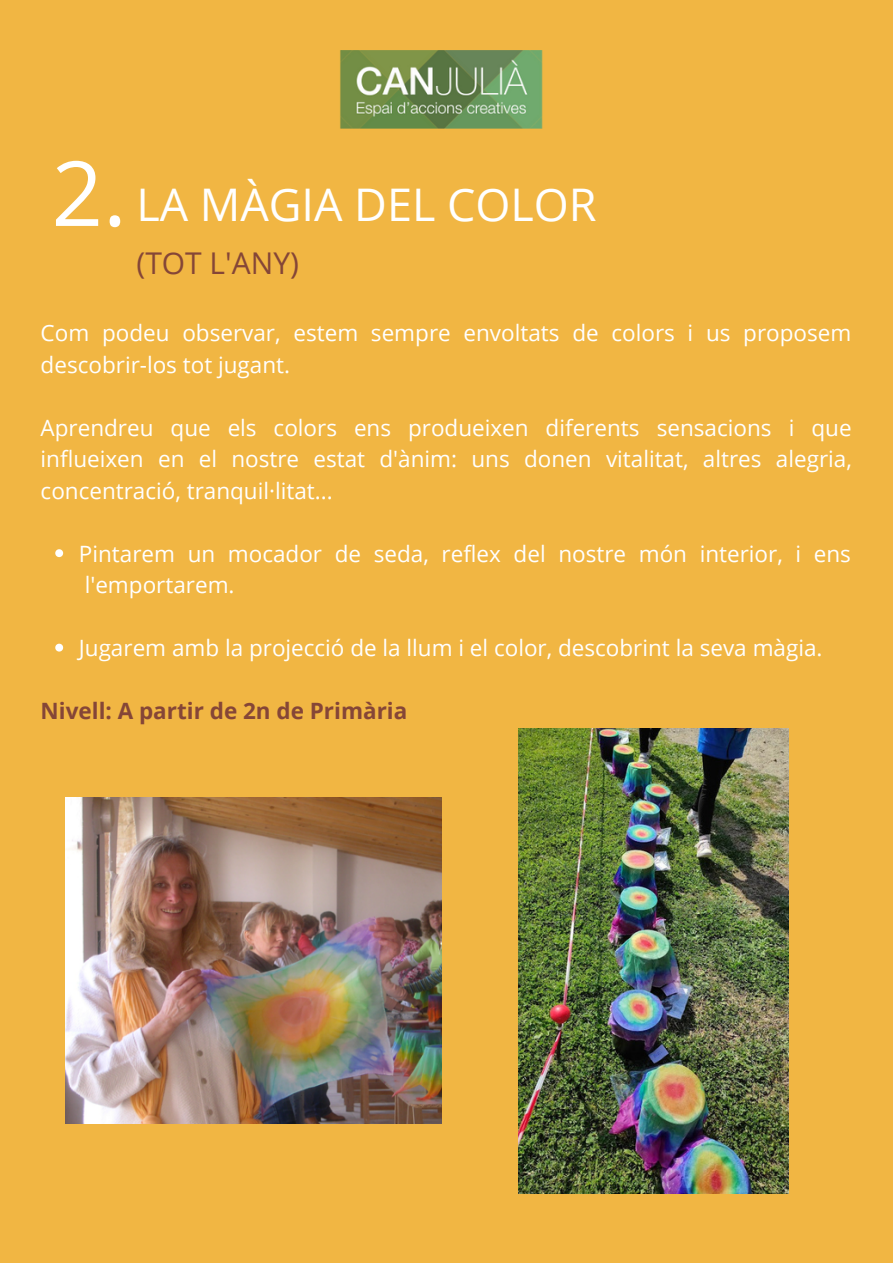
<style>
.page{position:relative;width:893px;height:1264px;background:#fff}
.page>*{position:absolute;margin:0;border:0;box-sizing:border-box;transform-origin:0 0}
.t1{font:89.85px "Open Sans";color:#fff}
.t2{font:45px "Open Sans";color:#fff}
.t3{font:30px "Open Sans";color:#854637}
.t4{font:22.5px/31.5px "Open Sans";color:#fff}
.t5{font:700 22.5px "Open Sans";color:#854637}
</style>
<div class="page">
<div style="left:0;top:0;width:892px;height:1262px;background:#f1b643"></div>
<img style="left:340px;top:50px;width:203px;height:79px">
<img style="left:66px;top:797px;width:375px;height:326px">
<img style="left:518px;top:728px;width:270px;height:465px">
<svg style="left:55px;top:549px;width:8px;height:8px"></svg>
<svg style="left:55px;top:643px;width:8px;height:8px"></svg>
<p class="t1" style="left:52px;top:130px;width:77px">2.</p>
<p class="t2" style="left:136px;top:173px;width:461px">LA MÀGIA DEL COLOR</p>
<p class="t3" style="left:136px;top:242px;width:164px">(TOT L'ANY)</p>
<p class="t4" style="left:41px;top:317px;width:812px">Com podeu observar, estem sempre envoltats de colors i us proposem descobrir-los tot jugant.</p>
<p class="t4" style="left:41px;top:411px;width:812px;text-align:justify">Aprendreu que els colors ens produeixen diferents sensacions i que influeixen en el nostre estat d'ànim: uns donen vitalitat, altres alegria, concentració, tranquil·litat...</p>
<p class="t4" style="left:79px;top:537px;width:773px">Pintarem un mocador de seda, reflex del nostre món interior, i ens l'emportarem.</p>
<p class="t4" style="left:79px;top:631px;width:745px">Jugarem amb la projecció de la llum i el color, descobrint la seva màgia.</p>
<p class="t5" style="left:41px;top:695px;width:368px">Nivell: A partir de 2n de Primària</p>
</div>
